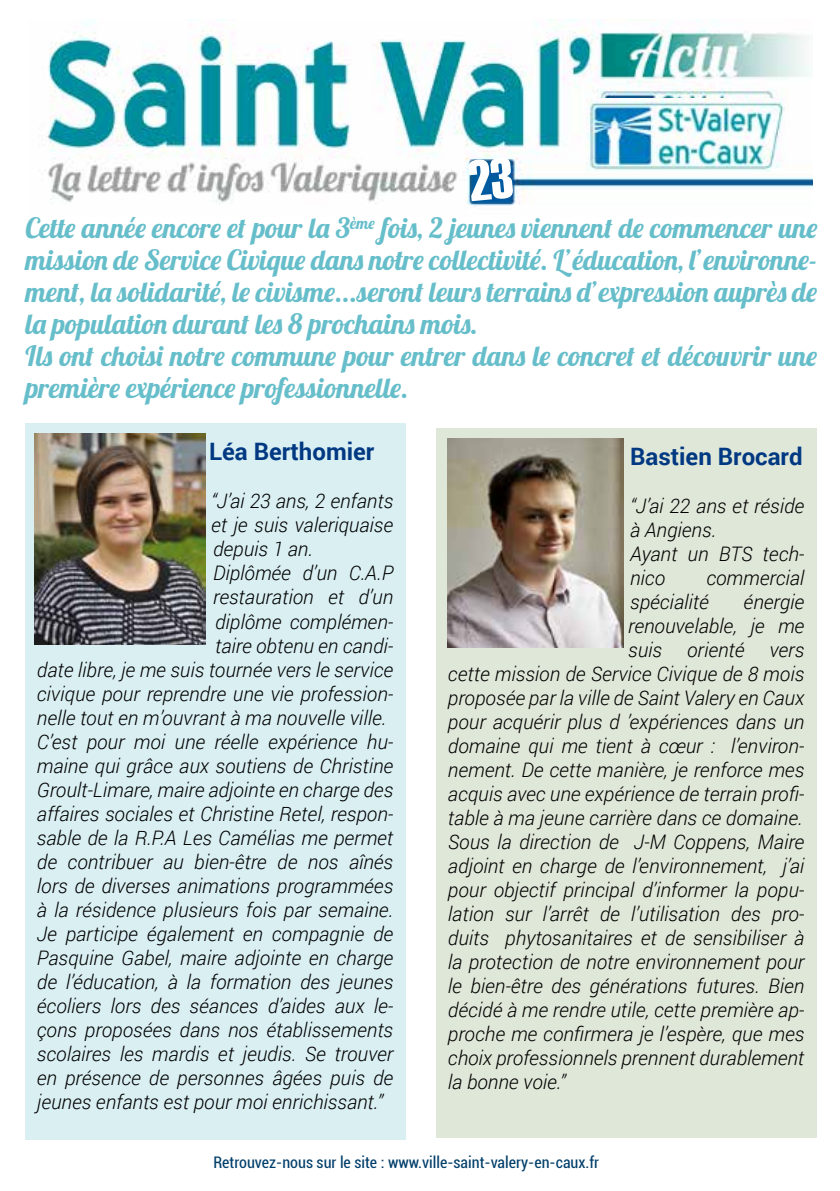
<style>
.page{position:relative;width:840px;height:1191px;background:#fff}
.page>*{position:absolute;margin:0;border:0;box-sizing:border-box;transform-origin:0 0}
.t1{font:28px/32px "Lobster 1.4";letter-spacing:.015em;color:#66beca}
.t2{font:700 24px "Roboto";color:#003882}
.t3{font:italic 300 20px/24px "Roboto";color:#000}
.t4{font:condensed 16px "Roboto";color:#003e6a}
</style>
<div class="page">
<img style="left:39px;top:20px;width:773px;height:186px">
<div style="left:586px;top:98px;width:197px;height:74px;background:#f7ffff"></div>
<img style="left:586px;top:99px;width:197px;height:72px">
<div style="left:26px;top:424px;width:380px;height:716px;background:#d9eff2"></div>
<img style="left:34px;top:433px;width:171px;height:211px">
<div style="left:436px;top:428px;width:380px;height:709px;background:#dfe7d8"></div>
<img style="left:447px;top:438px;width:176px;height:209px">
<svg style="left:467px;top:156px;width:46px;height:45px;background:#236fa8"></svg>
<p class="t1" style="left:26px;top:211px;width:792px">Cette année encore et pour la 3<sup>ème</sup> fois, 2 jeunes viennent de commencer une mission de Service Civique dans notre collectivité. L’éducation, l’environne&shy;ment, la solidarité, le civisme...seront leurs terrains d’expression auprès de la population durant les 8 prochains mois.<br>Ils ont choisi notre commune pour entrer dans le concret et découvrir une première expérience professionnelle.</p>
<p class="t2" style="left:209px;top:435px;width:167px">Léa Berthomier</p>
<p class="t3" style="left:211px;top:488px;width:183px">“J’ai 23 ans, 2 enfants</p>
<p class="t3" style="left:211px;top:512px;width:183px">et je suis valeriquaise</p>
<p class="t3" style="left:213px;top:536px;width:101px">depuis 1 an.</p>
<p class="t3" style="left:213px;top:560px;width:182px">Diplômée d’un C.A.P</p>
<p class="t3" style="left:213px;top:584px;width:181px">restauration et d’un</p>
<p class="t3" style="left:215px;top:608px;width:179px">diplôme complémen-</p>
<p class="t3" style="left:215px;top:632px;width:179px">taire obtenu en candi-</p>
<p class="t3" style="left:37px;top:656px;width:357px">date libre, je me suis tournée vers le service</p>
<p class="t3" style="left:37px;top:680px;width:357px">civique pour reprendre une vie profession-</p>
<p class="t3" style="left:37px;top:704px;width:351px">nelle tout en m’ouvrant à ma nouvelle ville.</p>
<p class="t3" style="left:37px;top:728px;width:357px">C’est pour moi une réelle expérience hu-</p>
<p class="t3" style="left:37px;top:752px;width:357px">maine qui grâce aux soutiens de Christine</p>
<p class="t3" style="left:37px;top:776px;width:357px">Groult-Limare, maire adjointe en charge des</p>
<p class="t3" style="left:37px;top:800px;width:357px">affaires sociales et Christine Retel, respon-</p>
<p class="t3" style="left:37px;top:824px;width:358px">sable de la R.P.A Les Camélias me permet</p>
<p class="t3" style="left:37px;top:848px;width:357px">de contribuer au bien-être de nos aînés</p>
<p class="t3" style="left:37px;top:872px;width:357px">lors de diverses animations programmées</p>
<p class="t3" style="left:37px;top:896px;width:357px">à la résidence plusieurs fois par semaine.</p>
<p class="t3" style="left:37px;top:920px;width:357px">Je participe également en compagnie de</p>
<p class="t3" style="left:37px;top:944px;width:357px">Pasquine Gabel, maire adjointe en charge</p>
<p class="t3" style="left:37px;top:968px;width:357px">de l’éducation, à la formation des jeunes</p>
<p class="t3" style="left:37px;top:992px;width:358px">écoliers lors des séances d’aides aux le-</p>
<p class="t3" style="left:37px;top:1016px;width:357px">çons proposées dans nos établissements</p>
<p class="t3" style="left:37px;top:1040px;width:357px">scolaires les mardis et jeudis. Se trouver</p>
<p class="t3" style="left:37px;top:1064px;width:357px">en présence de personnes âgées puis de</p>
<p class="t3" style="left:37px;top:1088px;width:347px">jeunes enfants est pour moi enrichissant.”</p>
<p class="t2" style="left:629px;top:439px;width:174px">Bastien Brocard</p>
<p class="t3" style="left:629px;top:493px;width:176px">“J’ai 22 ans et réside à Angiens.<br>Ayant un BTS tech&shy;nico</p>
<p class="t3" style="left:629px;top:565px;width:175px;text-indent:76px">commercial spécialité</p>
<p class="t3" style="left:743px;top:589px;width:62px">énergie</p>
<p class="t3" style="left:627px;top:613px;width:177px">renouvelable, je me</p>
<p class="t3" style="left:627px;top:637px;width:177px">suis orienté vers</p>
<p class="t3" style="left:447px;top:661px;width:357px">cette mission de Service Civique de 8 mois</p>
<p class="t3" style="left:447px;top:685px;width:357px">proposée par la ville de Saint Valery en Caux</p>
<p class="t3" style="left:447px;top:709px;width:357px">pour acquérir plus d ’expériences dans un</p>
<p class="t3" style="left:447px;top:733px;width:357px">domaine qui me tient à cœur : l’environ-</p>
<p class="t3" style="left:447px;top:757px;width:357px">nement. De cette manière, je renforce mes</p>
<p class="t3" style="left:447px;top:781px;width:357px">acquis avec une expérience de terrain profi-</p>
<p class="t3" style="left:447px;top:805px;width:356px">table à ma jeune carrière dans ce domaine.</p>
<p class="t3" style="left:447px;top:829px;width:358px">Sous la direction de J-M Coppens, Maire</p>
<p class="t3" style="left:447px;top:853px;width:357px">adjoint en charge de l’environnement, j’ai</p>
<p class="t3" style="left:447px;top:877px;width:357px">pour objectif principal d’informer la popu-</p>
<p class="t3" style="left:447px;top:901px;width:357px">lation sur l’arrêt de l’utilisation des pro-</p>
<p class="t3" style="left:447px;top:925px;width:357px">duits phytosanitaires et de sensibiliser à</p>
<p class="t3" style="left:447px;top:949px;width:357px">la protection de notre environnement pour</p>
<p class="t3" style="left:447px;top:973px;width:357px">le bien-être des générations futures. Bien</p>
<p class="t3" style="left:447px;top:997px;width:357px">décidé à me rendre utile, cette première ap-</p>
<p class="t3" style="left:447px;top:1021px;width:357px">proche me confirmera je l’espère, que mes</p>
<p class="t3" style="left:447px;top:1045px;width:357px">choix professionnels prennent durablement</p>
<p class="t3" style="left:447px;top:1069px;width:119px">la bonne voie.”</p>
<p class="t4" style="left:213px;top:1150px;width:387px">Retrouvez-nous sur le site : www.ville-saint-valery-en-caux.fr</p>
</div>
